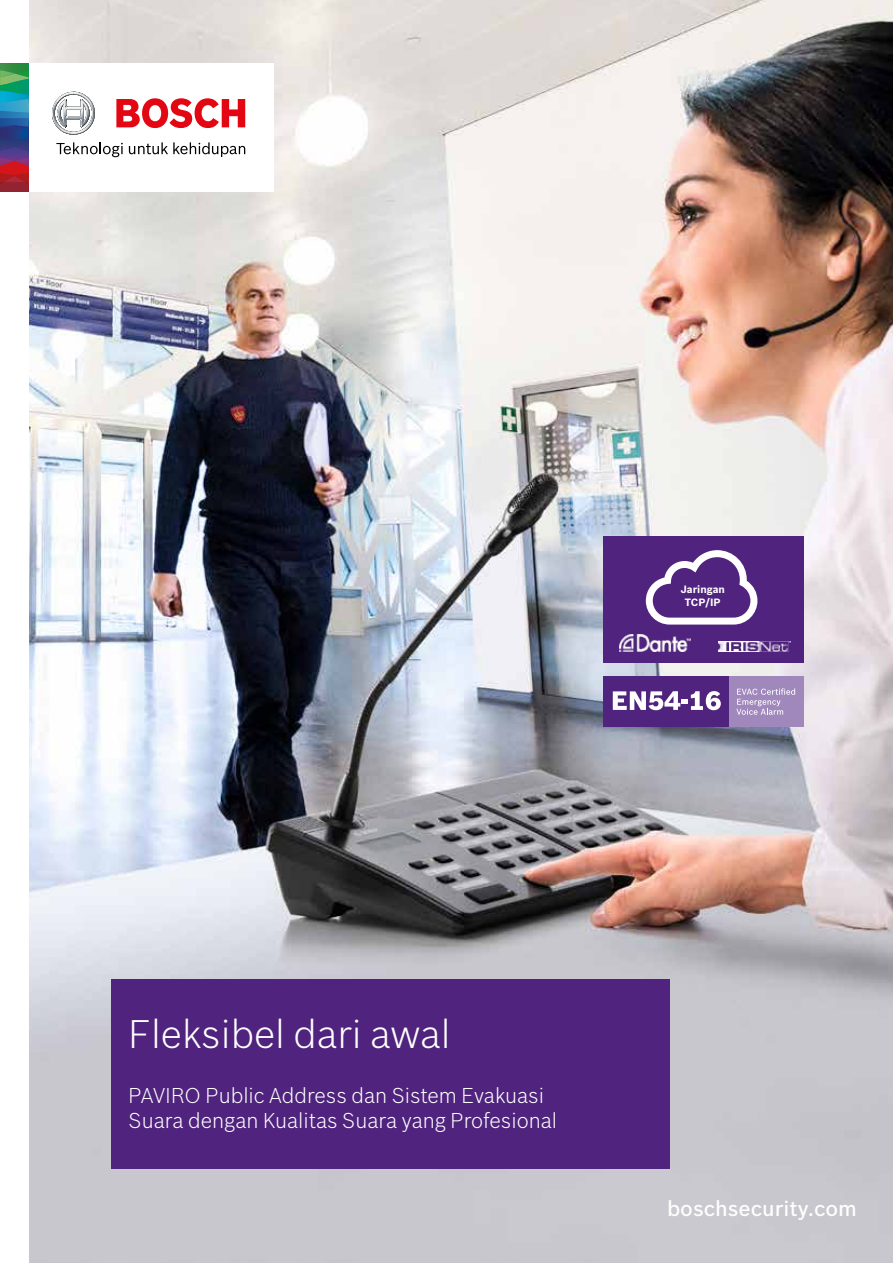
<style>
.page{position:relative;width:893px;height:1263px;background:#fff}
.page>*{position:absolute;margin:0;border:0;box-sizing:border-box;transform-origin:0 0}
.t1{font:300 39px "Bosch Sans";color:#fff}
.t2{font:300 21px/25.2px "Bosch Sans";color:#fff}
.t3{font:500 21px "Bosch Sans";color:#fff}
.t4{font:700 10.35px/12.5px "Bosch Sans";color:#fff;text-align:center}
</style>
<div class="page">
<img style="left:29px;top:0;width:864px;height:1263px">
<div style="left:112px;top:979px;width:558px;height:189px;background:#50247e"></div>
<div style="left:0;top:63px;width:274px;height:129px;background:#fff"></div>
<svg style="left:0;top:63px;width:28px;height:129px;background:#4e5f73"></svg>
<svg style="left:52px;top:92px;width:43px;height:43px"></svg>
<svg style="left:116px;top:98px;width:129px;height:30px"></svg>
<svg style="left:56px;top:142px;width:67px;height:15px"></svg>
<svg style="left:129px;top:142px;width:116px;height:15px"></svg>
<div style="left:603px;top:676px;width:201px;height:50px;background:#50247e"></div>
<div style="left:729px;top:676px;width:75px;height:50px;background:#a087bc"></div>
<svg style="left:613px;top:691px;width:108px;height:19px"></svg>
<svg style="left:736px;top:688px;width:59px;height:27px"></svg>
<div style="left:603px;top:537px;width:201px;height:126px;background:#50247e"></div>
<img style="left:620px;top:634px;width:71px;height:17px">
<img style="left:718px;top:641px;width:72px;height:10px">
<svg style="left:646px;top:550px;width:111px;height:74px"></svg>
<p class="t4" style="left:680px;top:583px;width:46px">Jaringan<br>TCP/IP</p>
<h1 class="t1" style="left:129px;top:1006px;width:323px">Fleksibel dari awal</h1>
<p class="t2" style="left:129px;top:1082px;width:430px">PAVIRO Public Address dan Sistem Evakuasi<br>Suara dengan Kualitas Suara yang Profesional</p>
<p class="t3" style="left:667px;top:1193px;width:192px">boschsecurity.com</p>
</div>
